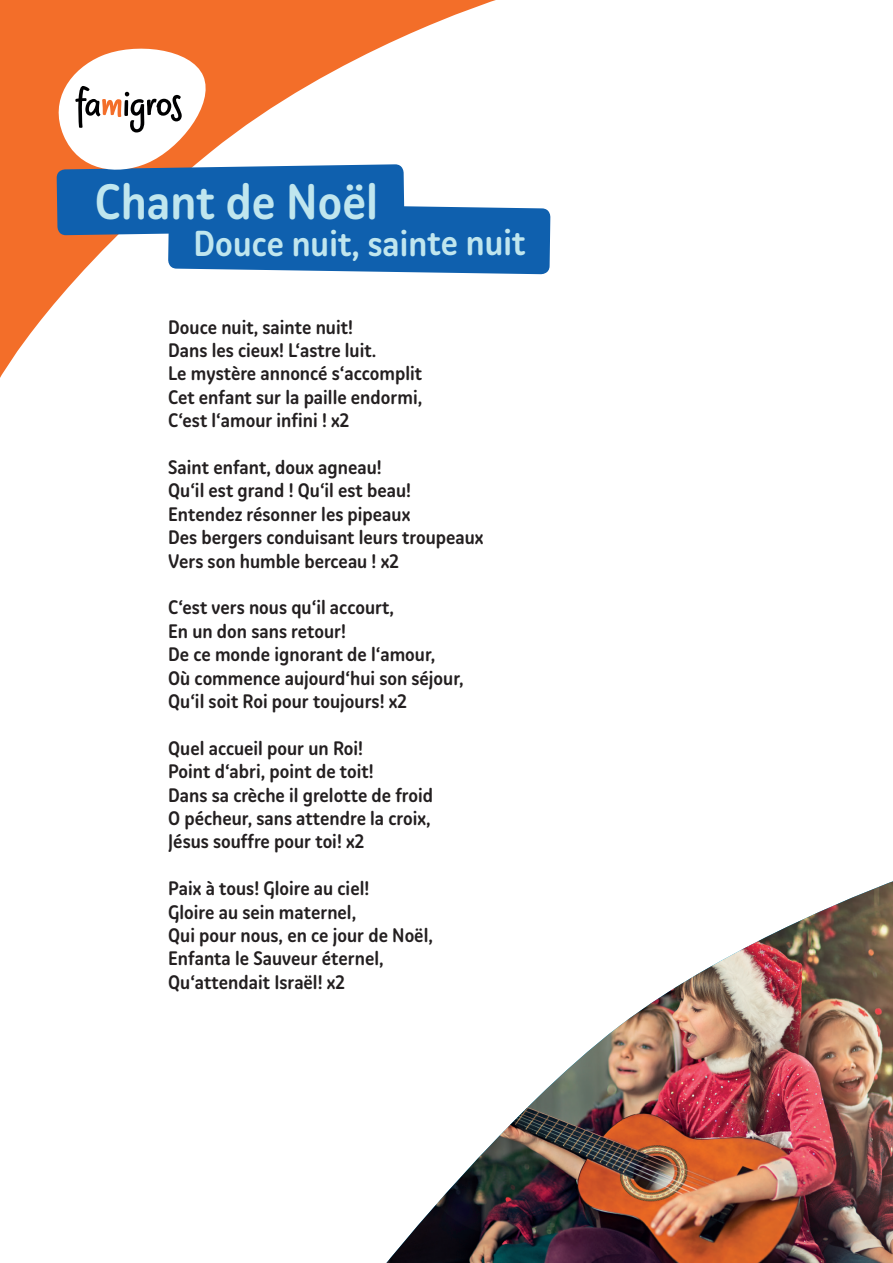
<style>
.page{position:relative;width:893px;height:1263px;background:#fff}
.page>*{position:absolute;margin:0;border:0;box-sizing:border-box;transform-origin:0 0}
.t1{font:500 49.5px "Yuzu";color:#c0e6ee}
.t2{font:500 36px "Yuzu";letter-spacing:-.005em;color:#c0e6ee}
.t3{font:500 19.5px/23.4px "Yuzu";color:#231f20}
</style>
<div class="page">
<svg style="left:0;top:0;width:496px;height:378px"></svg>
<img style="left:386px;top:881px;width:507px;height:382px">
<svg style="left:48px;top:42px;width:502px;height:232px"></svg>
<h1 class="t1" style="left:95px;top:171px;width:285px">Chant de Noël</h1>
<h2 class="t2" style="left:194px;top:221px;width:334px">Douce nuit, sainte nuit</h2>
<p class="t3" style="left:168px;top:315px;width:256px">Douce nuit, sainte nuit!<br>Dans les cieux! L‘astre luit.<br>Le mystère annoncé s‘accomplit<br>Cet enfant sur la paille endormi,<br>C‘est l‘amour infini ! x2</p>
<p class="t3" style="left:168px;top:455px;width:317px">Saint enfant, doux agneau!<br>Qu‘il est grand ! Qu‘il est beau!<br>Entendez résonner les pipeaux<br>Des bergers conduisant leurs troupeaux<br>Vers son humble berceau ! x2</p>
<p class="t3" style="left:168px;top:596px;width:297px">C‘est vers nous qu‘il accourt,<br>En un don sans retour!<br>De ce monde ignorant de l‘amour,<br>Où commence aujourd‘hui son séjour,<br>Qu‘il soit Roi pour toujours! x2</p>
<p class="t3" style="left:168px;top:736px;width:266px">Quel accueil pour un Roi!<br>Point d‘abri, point de toit!<br>Dans sa crèche il grelotte de froid<br>O pécheur, sans attendre la croix,<br>Jésus souffre pour toi! x2</p>
<p class="t3" style="left:168px;top:876px;width:266px">Paix à tous! Gloire au ciel!<br>Gloire au sein maternel,<br>Qui pour nous, en ce jour de Noël,<br>Enfanta le Sauveur éternel,<br>Qu‘attendait Israël! x2</p>
</div>
